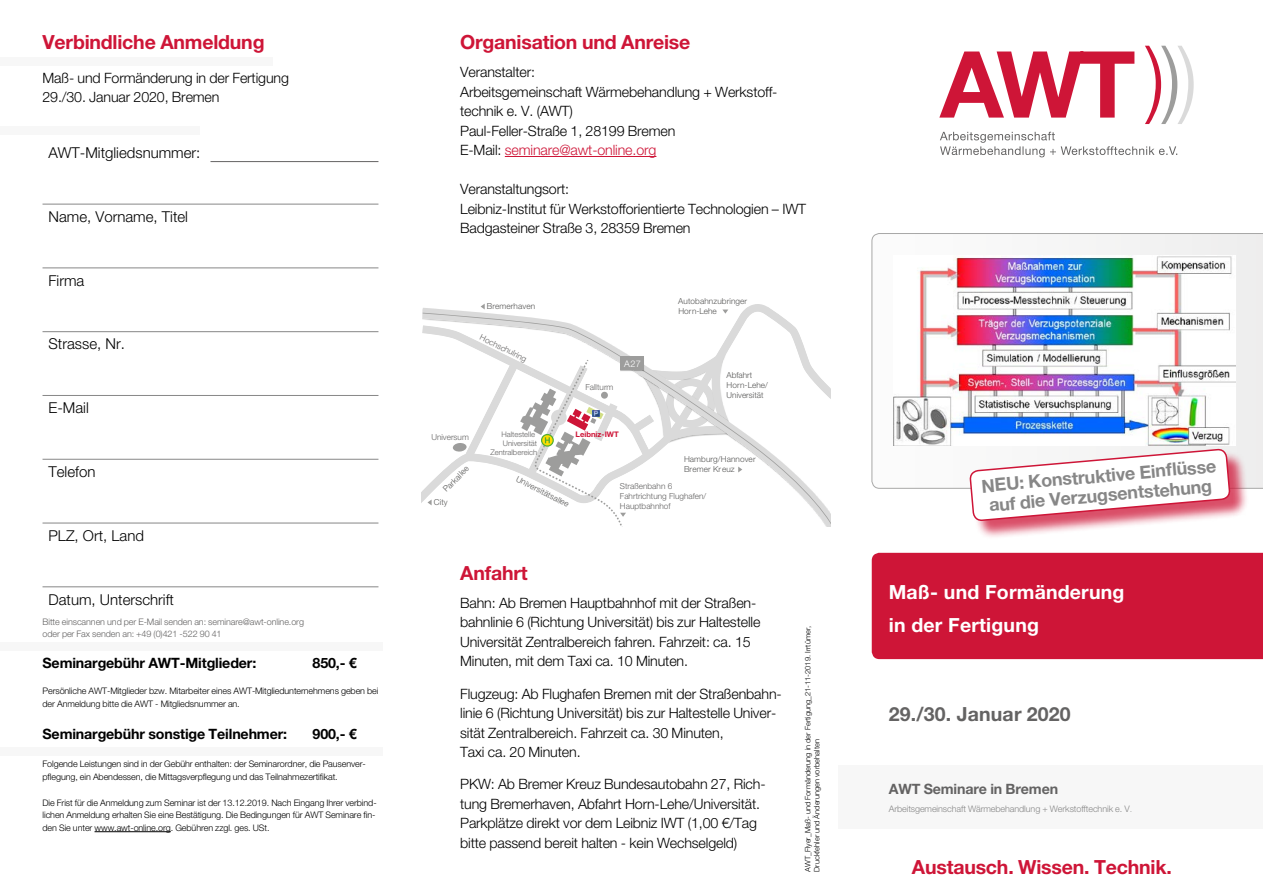
<style>
.page{position:relative;width:1263px;height:893px;background:#fff}
.page>*{position:absolute;margin:0;border:0;box-sizing:border-box;transform-origin:0 0}
.t1{font:700 19.5px "Helvetica Neue";letter-spacing:-.01em;color:#ce1537}
.Header_Umschlag{font:700 19.5px "Helvetica Neue";letter-spacing:.01em;color:#fff}
.t2{font:700 19.5px "Helvetica Neue";letter-spacing:.01em;color:#646363}
.Lauftext{font:700 18px/19.5px "Helvetica Neue";color:#878787;text-align:center}
.t3{font:300 15px "Helvetica Neue";color:#000}
.Lauftext-2{font:300 14.25px/19.5px "Helvetica Neue";letter-spacing:-.01em;color:#000}
.Lauftext-3{font:700 14.25px "Helvetica Neue";letter-spacing:-.01em;color:#000}
.Lauftext-4{font:300 14.25px "Helvetica Neue";letter-spacing:-.01em;color:#ce1537}
.t4{font:700 14.25px "Helvetica Neue";letter-spacing:-.01em;color:#646363}
.t5{font:300 9.15px "Helvetica Neue";color:#fff}
.Fussnoten{font:300 9px/12.8px "Helvetica Neue";letter-spacing:-.01em;color:#000}
.Fussnoten-2{font:300 9px "Helvetica Neue";letter-spacing:-.01em;color:#646363}
.Fussnoten-3{font:300 9px "Helvetica Neue";letter-spacing:-.01em;color:#878787}
.t6{font:300 8.25px/10.1px "Helvetica Neue";letter-spacing:.01em;color:#575756}
.t7{font:300 8.25px/9.9px "Helvetica Neue";color:#646363}
.t8{font:300 7.65px/9.1px "Helvetica Neue";color:#646363;text-align:right}
.t9{font:700 7.65px "Helvetica Neue";color:#ce1537}
.t10{font:300 7.5px/9px "Helvetica Neue";color:#000}
.s1{color:#000}
.s2{color:#a8a8a7}
</style>
<div class="page">
<svg style="left:939px;top:46px;width:255px;height:78px"></svg>
<svg style="left:940px;top:132px;width:237px;height:25px"></svg>
<img style="left:872px;top:233px;width:391px;height:255px">
<div style="left:972px;top:451px;width:277px;height:89px;background:#ce1537;opacity:.75"></div>
<svg style="left:970px;top:423px;width:260px;height:117px"></svg>
<div style="left:872px;top:553px;width:391px;height:106px;background:#ce1537"></div>
<div style="left:839px;top:765px;width:424px;height:64px;background:#f7f7f7"></div>
<hr style="left:95px;top:831px;width:76px;height:1px;background:#000">
<hr style="left:43px;top:204px;width:335px;height:1px;background:#878787">
<hr style="left:43px;top:267px;width:335px;height:1px;background:#878787">
<hr style="left:43px;top:331px;width:335px;height:1px;background:#878787">
<hr style="left:43px;top:395px;width:335px;height:1px;background:#878787">
<hr style="left:43px;top:459px;width:335px;height:1px;background:#878787">
<hr style="left:43px;top:523px;width:335px;height:1px;background:#878787">
<hr style="left:43px;top:586px;width:335px;height:1px;background:#878787">
<div style="left:0;top:642px;width:383px;height:9px;background:#f7f7f7"></div>
<div style="left:0;top:127px;width:200px;height:8px;background:#f7f7f7"></div>
<div style="left:0;top:58px;width:272px;height:8px;background:#f7f7f7"></div>
<div style="left:0;top:747px;width:383px;height:9px;background:#f7f7f7"></div>
<hr style="left:210px;top:161px;width:168px;height:1px;background:#646363">
<hr style="left:505px;top:156px;width:151px;height:1px;background:#ce1537">
<svg style="left:423px;top:313px;width:407px;height:214px"></svg>
<svg style="left:481px;top:304px;width:4px;height:5px"></svg>
<svg style="left:722px;top:310px;width:6px;height:4px"></svg>
<svg style="left:422px;top:325px;width:320px;height:202px"></svg>
<h2 class="t1" style="left:43px;top:30px;width:224px">Verbindliche Anmeldung</h2>
<p class="Lauftext-2" style="left:43px;top:67px;width:248px">Maß- und Formänderung in der Fertigung</p>
<p class="Lauftext-2" style="left:43px;top:87px;width:179px">29./30. Januar 2020, Bremen</p>
<p class="t3" style="left:49px;top:143px;width:153px">AWT-Mitgliedsnummer:</p>
<p class="t3" style="left:49px;top:207px;width:141px">Name, Vorname, Titel</p>
<p class="t3" style="left:49px;top:271px;width:37px">Firma</p>
<p class="t3" style="left:49px;top:335px;width:78px">Strasse, Nr.</p>
<p class="t3" style="left:49px;top:399px;width:42px">E-Mail</p>
<p class="t3" style="left:49px;top:462px;width:48px">Telefon</p>
<p class="t3" style="left:49px;top:526px;width:97px">PLZ, Ort, Land</p>
<p class="t3" style="left:49px;top:590px;width:127px">Datum, Unterschrift</p>
<p class="Fussnoten-2" style="left:43px;top:616px;width:263px">Bitte einscannen und per E-Mail senden an: seminare@awt-online.org</p>
<p class="Fussnoten-2" style="left:43px;top:628px;width:181px">oder per Fax senden an: +49 (0)421 -522 90 41</p>
<p class="Lauftext-3" style="left:43px;top:654px;width:215px">Seminargebühr AWT-Mitglieder:</p>
<p class="Lauftext-3" style="left:313px;top:654px;width:46px">850,- €</p>
<p class="Fussnoten" style="left:43px;top:684px;width:337px">Persönliche AWT-Mitglieder bzw. Mitarbeiter eines AWT-Mitgliedunternehmens geben bei der Anmeldung bitte die AWT - Mitgliedsnummer an.</p>
<p class="Lauftext-3" style="left:43px;top:725px;width:246px">Seminargebühr sonstige Teilnehmer:</p>
<p class="Lauftext-3" style="left:313px;top:725px;width:46px">900,- €</p>
<p class="Fussnoten" style="left:43px;top:757px;width:325px">Folgende Leistungen sind in der Gebühr enthalten: der Seminarordner, die Pausenver&shy;pflegung, ein Abendessen, die Mittagsverpflegung und das Teilnahmezertifikat.</p>
<p class="Fussnoten" style="left:43px;top:796px;width:336px">Die Frist für die Anmeldung zum Seminar ist der 13.12.2019. Nach Eingang Ihrer verbind&shy;lichen Anmeldung erhalten Sie eine Bestätigung. Die Bedingungen für AWT Seminare fin&shy;den Sie unter www.awt-online.org. Gebühren zzgl. ges. USt.</p>
<h2 class="t1" style="left:460px;top:30px;width:232px">Organisation und Anreise</h2>
<p class="Lauftext-2" style="left:460px;top:62px;width:76px">Veranstalter:</p>
<p class="Lauftext-2" style="left:460px;top:82px;width:319px">Arbeitsgemeinschaft Wärmebehandlung + Werkstoff&shy;technik e. V. (AWT)</p>
<p class="Lauftext-2" style="left:460px;top:121px;width:217px">Paul-Feller-Straße 1, 28199 Bremen</p>
<p class="Lauftext-4" style="left:460px;top:142px;width:198px"><span class="s1">E-Mail:</span> seminare@awt-online.org</p>
<p class="Lauftext-2" style="left:460px;top:179px;width:110px">Veranstaltungsort:</p>
<p class="Lauftext-2" style="left:460px;top:199px;width:347px">Leibniz-Institut für Werkstofforientierte Technologien – IWT</p>
<p class="Lauftext-2" style="left:460px;top:218px;width:232px">Badgasteiner Straße 3, 28359 Bremen</p>
<p class="t6" style="left:487px;top:301px;width:50px">Bremerhaven</p>
<p class="t7" style="left:483px;top:332px;width:52px;rotate:26deg">Hochschulring</p>
<p class="t7" style="left:585px;top:382px;width:30px">Fallturm</p>
<p class="t5" style="left:624px;top:358px;width:18px">A27</p>
<p class="t6" style="left:678px;top:295px;width:70px">Autobahnzubringer<br>Horn-Lehe</p>
<p class="t6" style="left:726px;top:370px;width:43px">Abfahrt<br>Horn-Lehe/<br>Universität</p>
<p class="t8" style="left:501px;top:430px;width:35px">Haltestelle</p>
<p class="t9" style="left:575px;top:429px;width:45px">Leibniz-IWT</p>
<p class="t8" style="left:490px;top:439px;width:48px">Universität<br>Zentralbereich</p>
<p class="t7" style="left:431px;top:432px;width:39px">Universum</p>
<p class="t6" style="left:684px;top:454px;width:73px">Hamburg/Hannover<br>Bremer Kreuz</p>
<p class="t6" style="left:441px;top:487px;width:34px;rotate:-45deg">Parkallee</p>
<p class="t6" style="left:519px;top:474px;width:60px;rotate:27deg">Universitätsallee</p>
<p class="t7" style="left:620px;top:481px;width:88px">Straßenbahn 6<br>Fahrtrichtung Flughafen/<br>Hauptbahnhof</p>
<p class="t6" style="left:434px;top:497px;width:15px">City</p>
<h2 class="t1" style="left:460px;top:561px;width:69px">Anfahrt</h2>
<p class="Lauftext-2" style="left:460px;top:593px;width:302px">Bahn: Ab Bremen Hauptbahnhof mit der Straßen&shy;bahnlinie 6 (Richtung Universität) bis zur Haltestelle Universität Zentralbereich fahren. Fahrzeit: ca. 15<br>Minuten, mit dem Taxi ca. 10 Minuten.</p>
<p class="Lauftext-2" style="left:460px;top:683px;width:321px">Flugzeug: Ab Flughafen Bremen mit der Straßenbahn&shy;linie 6 (Richtung Universität) bis zur Haltestelle Univer&shy;sität Zentralbereich. Fahrzeit ca. 30 Minuten,</p>
<p class="Lauftext-2" style="left:460px;top:742px;width:122px">Taxi ca. 20 Minuten.</p>
<p class="Lauftext-2" style="left:460px;top:774px;width:307px">PKW: Ab Bremer Kreuz Bundesautobahn 27, Rich&shy;tung Bremerhaven, Abfahrt Horn-Lehe/Universität.</p>
<p class="Lauftext-2" style="left:460px;top:813px;width:298px">Parkplätze direkt vor dem Leibniz IWT (1,00 €/Tag bitte passend bereit halten - kein Wechselgeld)</p>
<p class="t10" style="left:803px;top:872px;width:247px;rotate:-90deg">AWT_Flyer_Maß- und Formänderung in der Fertigung_21-11-2019. Irrtümer,<br>Druckfehler und Änderungen vorbehalten</p>
<p class="Lauftext" style="left:981px;top:476px;width:237px;rotate:-5deg">NEU: Konstruktive Einfl üsse auf die Verzugsentstehung</p>
<p class="Header_Umschlag" style="left:889px;top:580px;width:237px">Maß- und Formänderung</p>
<p class="Header_Umschlag" style="left:889px;top:613px;width:152px">in der Fertigung</p>
<h3 class="t2" style="left:889px;top:701px;width:184px">29./30. Januar 2020</h3>
<h3 class="t4" style="left:889px;top:780px;width:171px">AWT Seminare in Bremen</h3>
<p class="Fussnoten-3" style="left:889px;top:803px;width:245px">Arbeitsgemeinschaft Wärmebehandlung + Werkstofftechnik e. V<span class="s2">.</span></p>
<h2 class="t1" style="left:912px;top:855px;width:261px">Austausch. Wissen. Technik.</h2>
</div>
